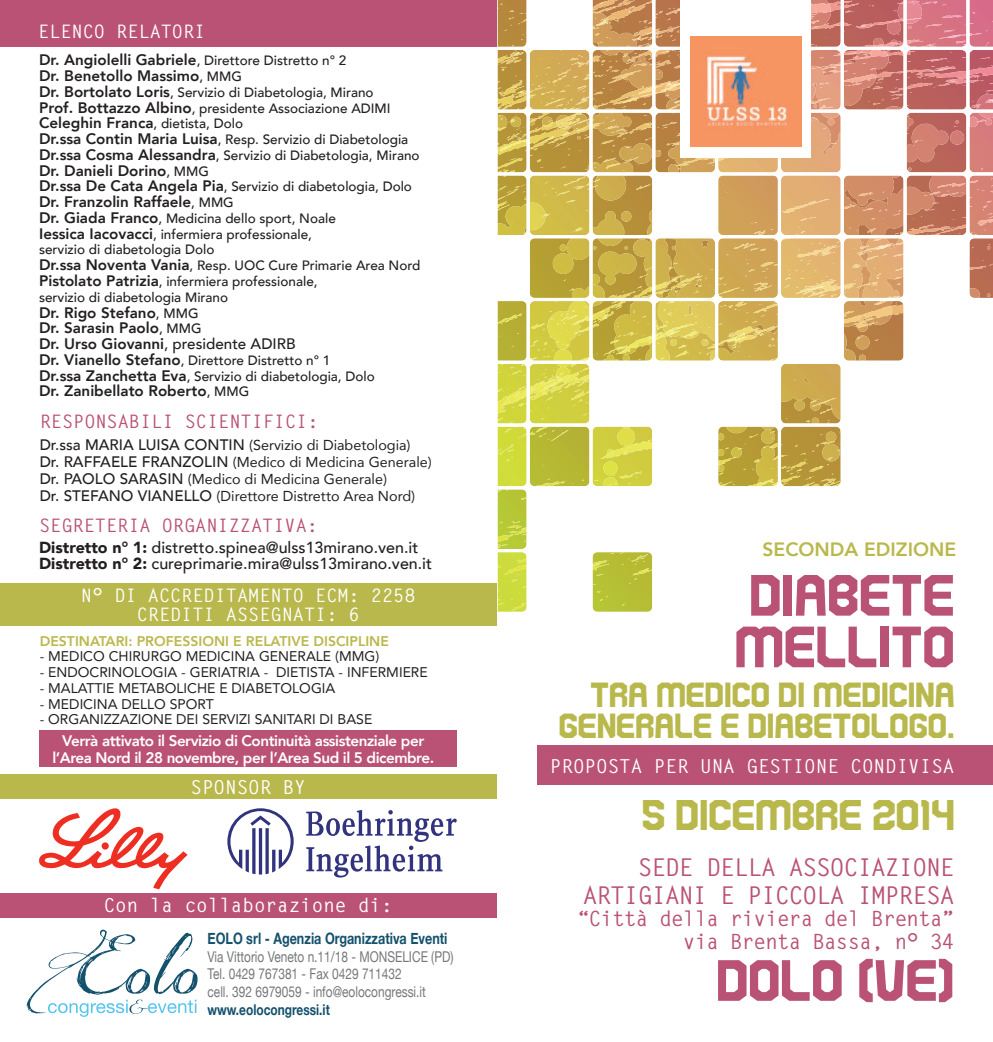
<style>
.page{position:relative;width:993px;height:1042px;background:#fff}
.page>*{position:absolute;margin:0;border:0;box-sizing:border-box;transform-origin:0 0}
.t1{font:61.95px/51.6px "kamone 6";color:#ba5275}
.t2{font:45.68px "kamone 6";color:#b9b84c}
.t3{font:37.1px/31.5px "kamone 6";color:#b9b84c;text-align:right}
.t4{font:700 24.5px/28px "Letter Gothic Std";letter-spacing:-.04em;color:#ba5275;text-align:right}
.t5{font:700 21px/22.8px "Letter Gothic Std";letter-spacing:-.04em;color:#ba5275;text-align:right}
.t6{font:700 19.25px "Letter Gothic Std";color:#fff}
.t7{font:800 19.25px "Avenir";color:#b9b84c}
.t8{font:700 18.55px/18.6px "Letter Gothic Std";color:#fff;text-align:center}
.t9{font:700 18.55px "Letter Gothic Std";color:#ba5275}
.t10{font:500 16.1px/15.8px "Avenir";color:#231f20}
.t11{font:700 15.75px "Helvetica Neue";color:#14516d;scale:.8 1}
.t12{font:800 15.22px/15.8px "Avenir";color:#231f20}
.t13{font:800 15.22px/16.8px "Avenir";letter-spacing:-.03em;color:#fff;text-align:center}
.t14{font:14.88px/17.8px "Helvetica Neue";color:#76787b;scale:.8 1}
.t15{font:700 14.88px "Helvetica Neue";color:#14516d;scale:.8 1}
.t16{font:14.35px/17px "Avenir";color:#231f20}
.t17{font:14px "Avenir";color:#231f20}
.t18{font:800 14px "Avenir";color:#b9b84c}
.t19{font:500 13.47px/15.8px "Avenir";color:#231f20}
.s1{font-weight:800;font-size:15.22px}
.s2{font-weight:500;font-size:13.47px}
.s3{font-weight:500}
.s4{font-weight:500;font-size:15.22px}
.s5{font-weight:900}
</style>
<div class="page">
<div style="left:0;top:583px;width:496px;height:43px;background:#b9b84c"></div>
<div style="left:0;top:893px;width:496px;height:24px;background:#ba5275"></div>
<div style="left:0;top:774px;width:496px;height:25px;background:#b9b84c"></div>
<svg style="left:39px;top:808px;width:149px;height:81px"></svg>
<div style="left:102px;top:842px;width:7px;height:7px;background:#ee2e22;border-radius:50%"></div>
<svg style="left:227px;top:808px;width:66px;height:66px"></svg>
<svg style="left:306px;top:810px;width:150px;height:67px"></svg>
<div style="left:0;top:0;width:496px;height:46px;background:#ba5275"></div>
<div style="left:39px;top:730px;width:417px;height:37px;background:#ba5275"></div>
<svg style="left:497px;top:0;width:496px;height:612px"></svg>
<div style="left:537px;top:745px;width:455px;height:40px;background:#ba5275"></div>
<div style="left:680px;top:0;width:131px;height:158px;background:#fff"></div>
<img style="left:690px;top:36px;width:110px;height:111px">
<svg style="left:27px;top:929px;width:170px;height:88px"></svg>
<h3 class="t8" style="left:38px;top:22px;width:45px">ELENCO</h3>
<h3 class="t8" style="left:116px;top:22px;width:91px">RELATOR I</h3>
<p class="t19" style="left:39px;top:52px;width:308px"><span class="s1">Dr. Angiolelli Gabriele</span>, Direttore Distretto n° 2</p>
<p class="t12" style="left:39px;top:67px;width:204px">Dr. Benetollo Massimo<span class="s2">, MMG</span></p>
<p class="t19" style="left:39px;top:84px;width:350px"><span class="s1">Dr. Bortolato Loris</span>, Servizio di Diabetologia, Mirano<br><span class="s1">Prof. Bottazzo Albino</span>, presidente Associazione ADI MI</p>
<p class="t12" style="left:39px;top:114px;width:205px">Celeghin Franca<span class="s2">, dietista, Dolo</span></p>
<p class="t19" style="left:39px;top:131px;width:382px"><span class="s1">Dr.ssa Contin Maria Luisa</span>, Resp. Servizio di Diabetologia<br><span class="s1">Dr.ssa Cosma Alessandra</span>, Servizio di Diabetologia, Mirano</p>
<p class="t12" style="left:39px;top:162px;width:171px">Dr. Danieli Dorino<span class="s2">, MMG</span></p>
<p class="t19" style="left:39px;top:178px;width:374px"><span class="s1">Dr.ssa De Cata Angela Pia</span>, Servizio di diabetologia, Dolo</p>
<p class="t12" style="left:39px;top:193px;width:196px">Dr. Franzolin Raffaele<span class="s2">, MMG</span></p>
<p class="t19" style="left:39px;top:210px;width:383px"><span class="s1">Dr. Giada Franco</span>, Medicina dello sport, Noale<br><span class="s1">Iessica Iacovacci</span>, infermiera professionale,<br>servizio di diabetologia Dolo<br><span class="s1">Dr.ssa Noventa Vania</span>, Resp. UOC Cure Primarie Area N ord <span class="s1">Pistolato Patrizia</span>, infermiera professionale,<br>servizio di diabetologia Mirano</p>
<p class="t12" style="left:39px;top:303px;width:258px">Dr. Rigo Stefano<span class="s2">, MMG<br></span>Dr. Sarasin Paolo<span class="s2">, MMG<br></span>Dr. Urso Giovanni<span class="s3">, presidente ADIRB</span></p>
<p class="t19" style="left:39px;top:351px;width:337px"><span class="s1">Dr. Vianello Stefano</span>, Direttore Distretto n° 1<br><span class="s1">Dr.ssa Zanchetta Eva</span>, Servizio di diabetologia, Dolo</p>
<p class="t12" style="left:39px;top:382px;width:211px">Dr. Zanibellato Roberto<span class="s2">, MMG</span></p>
<h3 class="t9" style="left:40px;top:410px;width:34px">RESPONS</h3>
<h3 class="t9" style="left:118px;top:410px;width:202px">ABILI SCIENTIFICI:</h3>
<p class="t16" style="left:40px;top:436px;width:393px"><span class="s4">Dr.ssa Maria Luisa Contin</span> (Servizio di Diabetologia)<br><span class="s4">Dr. Raffaele Franzolin</span> (Medico di Medicina Generale)<br><span class="s4">Dr. Paolo Sarasin</span> (Medico di Medicina Generale)<br><span class="s4">Dr. Stefano Vianello</span> (Direttore Distretto Area Nord)</p>
<h3 class="t9" style="left:39px;top:514px;width:280px">SEGRETERIA ORGAN IZZATIVA:</h3>
<p class="t10" style="left:39px;top:539px;width:394px"><span class="s5">Distretto n° 1:</span> distretto.spinea@ulss13mirano.ven.it<br><span class="s5">Distretto n° 2:</span> cureprimarie.mira@ulss13mirano.ven.it</p>
<h3 class="t8" style="left:81px;top:587px;width:336px">N° DI ACCREDITAMENTO ECM: 2258<br>CREDITI ASS EGNATI: 6</h3>
<p class="t18" style="left:40px;top:628px;width:142px">DESTINATARI: professi</p>
<p class="t18" style="left:202px;top:628px;width:172px">oni e relative discipline</p>
<p class="t17" style="left:40px;top:645px;width:341px">- MEDICO CHIRURGO MEDICINA GENERALE (MMG)</p>
<p class="t17" style="left:40px;top:661px;width:389px">- ENDOCRINOLOGIA - GERIATRIA - DIETISTA - INFERMIERE</p>
<p class="t17" style="left:40px;top:677px;width:297px">- MALATTIE METABOLICHE E DIABETOLOGIA</p>
<p class="t17" style="left:40px;top:692px;width:176px">- MEDICINA DELLO SPORT</p>
<p class="t17" style="left:40px;top:708px;width:334px">- ORGANIZZAZIONE DEI SERVIZI SANITARI DI BASE</p>
<p class="t13" style="left:52px;top:731px;width:383px">Verrà attivato il Servizio di Continuità assistenziale per l’Area Nord il 28 novembre, per l’Area Sud il 5 dicembre.</p>
<h3 class="t6" style="left:190px;top:775px;width:117px">SPONSOR BY</h3>
<h3 class="t6" style="left:104px;top:893px;width:290px">CON LA COLLABORAZIONE DI:</h3>
<p class="t11" style="left:207px;top:925px;width:301px">EOLO srl - Agenzia Organizzativa Eventi</p>
<p class="t14" style="left:207px;top:948px;width:309px">Via Vittorio Veneto n.11/18 - MONSELICE (PD)<br>Tel. 0429 767381 - Fax 0429 711432<br>cell. 392 6979059 - info@eolocongressi.it</p>
<p class="t15" style="left:207px;top:998px;width:154px">www.eolocongressi.it</p>
<h3 class="t7" style="left:762px;top:532px;width:112px">SECONDA edizi</h3>
<h3 class="t7" style="left:912px;top:532px;width:30px">one</h3>
<h1 class="t1" style="left:734px;top:573px;width:221px">DIABETE<br>MELLITO</h1>
<h3 class="t3" style="left:558px;top:681px;width:397px">TRA MEDICO DI MEDICINA<br>GENERALE E DIABETOLOGO.</h3>
<h3 class="t6" style="left:549px;top:754px;width:81px">PROPOSTA</h3>
<h3 class="t6" style="left:653px;top:754px;width:243px">PER UNA GESTI ONE CONDIVI</h3>
<h3 class="t6" style="left:931px;top:754px;width:23px">SA</h3>
<h2 class="t2" style="left:641px;top:796px;width:314px">5 DICEMBRE 2014</h2>
<h3 class="t4" style="left:582px;top:853px;width:373px">IAZIONE<br>ARTIGIAN I E PICCOLA IMPRESA</h3>
<h3 class="t5" style="left:577px;top:908px;width:379px">“CITTÀ DELLA RIVIERA DEL BRENTA”<br>VIA BRENTA BASSA, N° 34</h3>
<h1 class="t1" style="left:716px;top:958px;width:240px">DOLO (VE)</h1>
<h3 class="t4" style="left:637px;top:853px;width:166px">SEDE DELLA ASSOC</h3>
</div>
